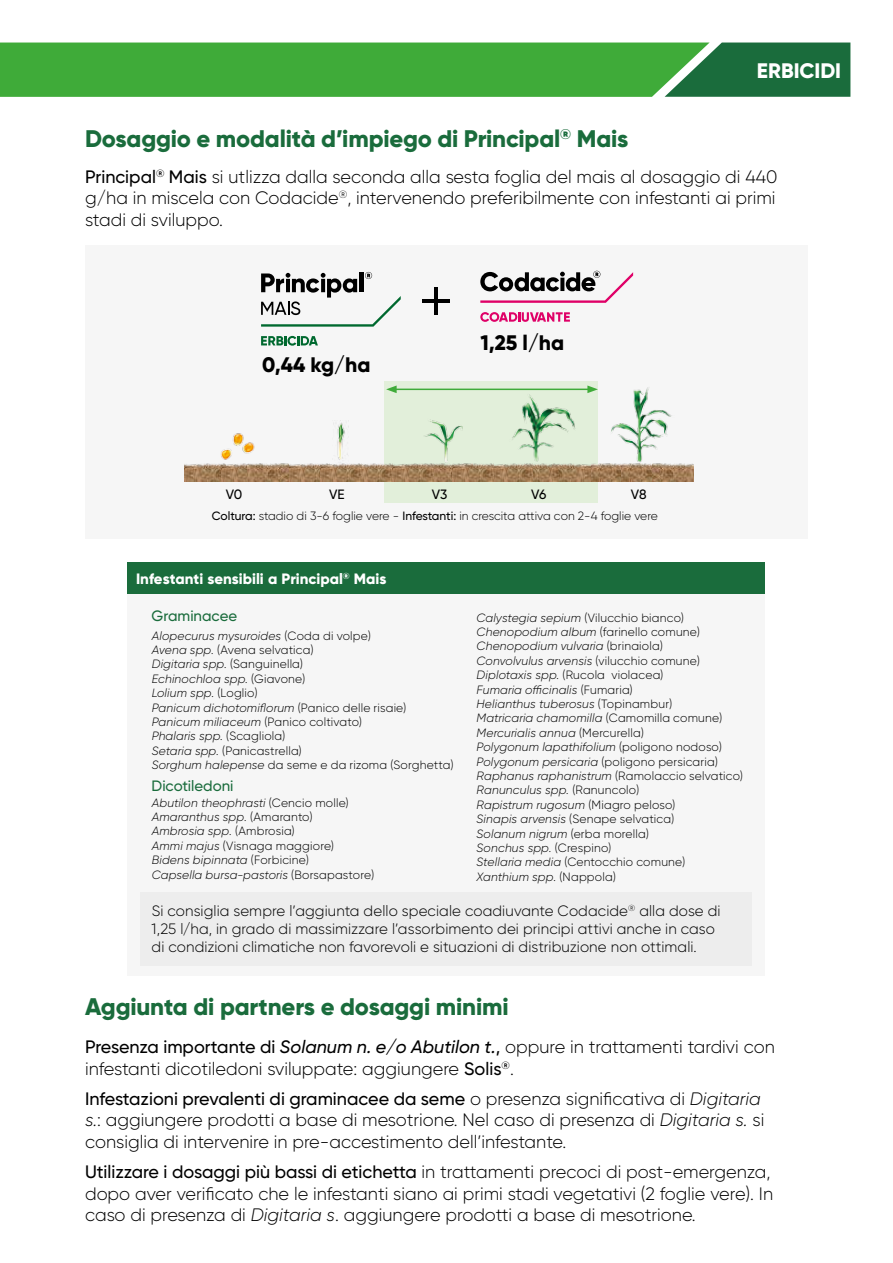
<style>
.page{position:relative;width:893px;height:1263px;background:#fff}
.page>*{position:absolute;margin:0;border:0;box-sizing:border-box;transform-origin:0 0}
.t1{font:800 24px "Gilroy";letter-spacing:-.01em;color:#1a6c3c}
.t2{font:800 21px "Gilroy";color:#000}
.t3{font:800 21px "Gilroy";color:#fff}
.t4{font:300 18px/21.6px "Gilroy";color:#000}
.t5{font:300 15px/18px "Gilroy";letter-spacing:.005em;color:#000}
.t6{font:800 15px "Gilroy";color:#fff}
.t7{font:500 15px "Gilroy";color:#1a6c3c}
.t8{font:500 13.5px "Gilroy";letter-spacing:-.01em;color:#000}
.t9{font:italic 300 12px/14.4px "Gilroy";letter-spacing:.015em;color:#000}
.t10{font:300 12px/14.4px "Gilroy";color:#000}
.s1{font-weight:500}
.s2{font-style:normal}
.s3{font-style:italic}
.s4{font-weight:500;font-style:italic}
</style>
<div class="page">
<svg style="left:0;top:43px;width:850px;height:54px"></svg>
<div style="left:128px;top:584px;width:637px;height:391px;background:#f6f6f6"></div>
<div style="left:128px;top:562px;width:637px;height:32px;background:#1a6c3c"></div>
<div style="left:140px;top:892px;width:612px;height:74px;background:#ededed"></div>
<div style="left:85px;top:245px;width:723px;height:294px;background:#f6f6f6"></div>
<div style="left:385px;top:381px;width:213px;height:122px;background:#e2efda"></div>
<img style="left:532px;top:463px;width:20px;height:19px">
<img style="left:552px;top:463px;width:39px;height:19px">
<img style="left:493px;top:463px;width:39px;height:19px">
<img style="left:512px;top:394px;width:64px;height:68px">
<img style="left:591px;top:463px;width:30px;height:19px">
<img style="left:621px;top:463px;width:31px;height:19px">
<img style="left:652px;top:463px;width:41px;height:19px">
<img style="left:611px;top:387px;width:61px;height:76px">
<img style="left:333px;top:420px;width:15px;height:40px">
<img style="left:361px;top:463px;width:42px;height:19px">
<img style="left:262px;top:463px;width:59px;height:19px">
<img style="left:321px;top:463px;width:40px;height:19px">
<img style="left:424px;top:419px;width:39px;height:44px">
<img style="left:403px;top:463px;width:28px;height:19px">
<img style="left:431px;top:463px;width:22px;height:19px">
<img style="left:453px;top:463px;width:40px;height:19px">
<img style="left:185px;top:463px;width:37px;height:19px">
<img style="left:222px;top:463px;width:40px;height:19px">
<img style="left:221px;top:433px;width:34px;height:27px">
<hr style="left:394px;top:389px;width:196px;height:1px;background:#3fab39">
<svg style="left:386px;top:385px;width:11px;height:8px"></svg>
<svg style="left:587px;top:385px;width:11px;height:8px"></svg>
<svg style="left:261px;top:336px;width:57px;height:10px"></svg>
<svg style="left:261px;top:272px;width:140px;height:55px"></svg>
<hr style="left:434px;top:287px;width:3px;height:28px;background:#000">
<hr style="left:422px;top:300px;width:27px;height:3px;background:#000">
<svg style="left:480px;top:312px;width:90px;height:10px"></svg>
<svg style="left:480px;top:271px;width:153px;height:32px"></svg>
<h1 class="t1" style="left:85px;top:123px;width:545px">Dosaggio e modalità d’impiego di Principal<sup>®</sup> Mais</h1>
<h2 class="t3" style="left:757px;top:57px;width:86px">ERBICIDI</h2>
<h3 class="t4" style="left:85px;top:165px;width:694px;text-align:justify"><span class="s1">Principal</span><sup>®</sup> <span class="s1">Mais</span> si utlizza dalla seconda alla sesta foglia del mais al dosaggio di 440 g/ha in miscela con Codacide<sup>®</sup>, intervenendo preferibilmente con infestanti ai primi stadi di sviluppo.</h3>
<h2 class="t2" style="left:262px;top:351px;width:110px">0,44 kg/ha</h2>
<h2 class="t2" style="left:480px;top:329px;width:85px">1,25 l/ha</h2>
<p class="t8" style="left:226px;top:486px;width:18px">V0</p>
<p class="t8" style="left:329px;top:486px;width:17px">VE</p>
<p class="t8" style="left:432px;top:486px;width:17px">V3</p>
<p class="t8" style="left:531px;top:486px;width:17px">V6</p>
<p class="t8" style="left:631px;top:486px;width:17px">V8</p>
<p class="t10" style="left:212px;top:509px;width:448px"><span class="s1">Coltura:</span> stadio di 3-6 foglie vere - <span class="s1">Infestanti:</span> in crescita attiva con 2-4 foglie vere</p>
<p class="t6" style="left:136px;top:570px;width:252px">Infestanti sensibili a Principal<sup>®</sup> Mais</p>
<p class="t7" style="left:152px;top:607px;width:87px">Graminacee</p>
<p class="t9" style="left:476px;top:610px;width:268px">Calystegia sepium <span class="s2">(Vilucchio bianco)<br></span>Chenopodium album <span class="s2">(farinello comune)<br></span>Chenopodium vulvaria <span class="s2">(brinaiola)<br></span>Convolvulus arvensis <span class="s2">(vilucchio comune)<br></span>Diplotaxis spp. <span class="s2">(Rucola violacea)<br></span>Fumaria officinalis <span class="s2">(Fumaria)<br></span>Helianthus tuberosus <span class="s2">(Topinambur)<br></span>Matricaria chamomilla <span class="s2">(Camomilla comune)<br></span>Mercurialis annua <span class="s2">(Mercurella)<br></span>Polygonum lapathifolium <span class="s2">(poligono nodoso)<br></span>Polygonum persicaria <span class="s2">(poligono persicaria)<br></span>Raphanus raphanistrum <span class="s2">(Ramolaccio selvatico)<br></span>Ranunculus spp. <span class="s2">(Ranuncolo)<br></span>Rapistrum rugosum <span class="s2">(Miagro peloso)<br></span>Sinapis arvensis <span class="s2">(Senape selvatica)<br></span>Solanum nigrum <span class="s2">(erba morella)<br></span>Sonchus spp. <span class="s2">(Crespino)<br></span>Stellaria media <span class="s2">(Centocchio comune)<br></span>Xanthium spp. <span class="s2">(Nappola)</span></p>
<p class="t5" style="left:152px;top:901px;width:570px">Si consiglia sempre l’aggiunta dello speciale coadiuvante Codacide<sup>®</sup> alla dose di<br>1,25 l/ha, in grado di massimizzare l’assorbimento dei principi attivi anche in caso di condizioni climatiche non favorevoli e situazioni di distribuzione non ottimali.</p>
<p class="t10" style="left:152px;top:628px;width:303px"><span class="s3">Alopecurus mysuroides</span> (Coda di volpe)<br><span class="s3">Avena spp.</span> (Avena selvatica)<br><span class="s3">Digitaria spp.</span> (Sanguinella)<br><span class="s3">Echinochloa spp.</span> (Giavone)<br><span class="s3">Lolium spp.</span> (Loglio)<br><span class="s3">Panicum dichotomiflorum</span> (Panico delle risaie)<br><span class="s3">Panicum miliaceum</span> (Panico coltivato)<br><span class="s3">Phalaris spp.</span> (Scagliola)<br><span class="s3">Setaria spp.</span> (Panicastrella)<br><span class="s3">Sorghum halepense</span> da seme e da rizoma (Sorghetta)</p>
<p class="t9" style="left:152px;top:795px;width:224px">Abutilon theophrasti <span class="s2">(Cencio molle)<br></span>Amaranthus spp. <span class="s2">(Amaranto)<br></span>Ambrosia spp. <span class="s2">(Ambrosia)<br></span>Ammi majus <span class="s2">(Visnaga maggiore)<br></span>Bidens bipinnata <span class="s2">(Forbicine)<br></span>Capsella bursa-pastoris <span class="s2">(Borsapastore)</span></p>
<p class="t7" style="left:152px;top:777px;width:83px">Dicotiledoni</p>
<h1 class="t1" style="left:85px;top:992px;width:425px">Aggiunta di partners e dosaggi minimi</h1>
<h3 class="t4" style="left:85px;top:1036px;width:691px"><span class="s1">Presenza importante di</span> <span class="s4">Solanum n. e/o Abutilon t.</span><span class="s1">,</span> oppure in trattamenti tardivi con infestanti dicotiledoni sviluppate: aggiungere <span class="s1">Solis</span><sup>®</sup>.</h3>
<p class="t4" style="left:85px;top:1087px;width:681px"><span class="s1">Infestazioni prevalenti di graminacee da seme</span> o presenza significativa di <span class="s3">Digitaria s.</span>: aggiungere prodotti a base di mesotrione. Nel caso di presenza di <span class="s3">Digitaria s.</span> si consiglia di intervenire in pre-accestimento dell’infestante.</p>
<p class="t4" style="left:85px;top:1161px;width:690px"><span class="s1">Utilizzare i dosaggi più bassi di etichetta</span> in trattamenti precoci di post-emergenza, dopo aver verificato che le infestanti siano ai primi stadi vegetativi (2 foglie vere). In caso di presenza di <span class="s3">Digitaria s</span>. aggiungere prodotti a base di mesotrione.</p>
</div>
